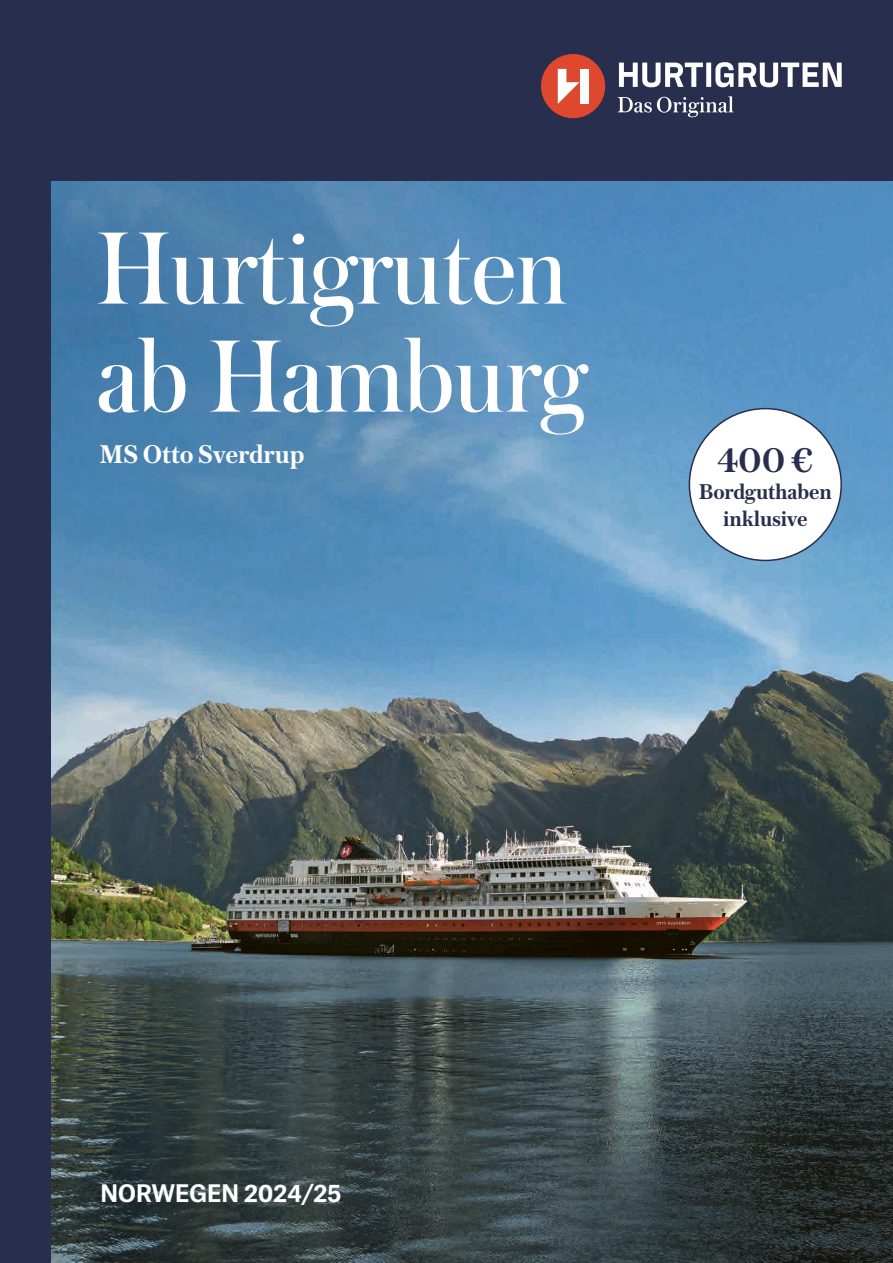
<style>
.page{position:relative;width:893px;height:1263px;background:#282e4d}
.page>*{position:absolute;margin:0;border:0;box-sizing:border-box;transform-origin:0 0}
.t1{font:108px/108px "Austin";color:#fff}
.t2{font:600 36px "Austin Text";color:#282e4d}
.t3{font:600 27px "Austin Text";color:#fff}
.t4{font:700 23.1px "Atlas Grotesk";letter-spacing:-.01em;color:#fff}
.t5{font:600 22.5px/27px "Austin Text";letter-spacing:-.01em;color:#282e4d;text-align:center}
</style>
<div class="page">
<img style="left:51px;top:182px;width:842px;height:1081px">
<div style="left:689px;top:409px;width:152px;height:151px;background:#fff;border-radius:50%"></div>
<div style="left:541px;top:54px;width:64px;height:64px;background:#de482e;border-radius:50%"></div>
<div style="left:580px;top:69px;width:8px;height:34px;background:#fff"></div>
<svg style="left:558px;top:69px;width:21px;height:35px"></svg>
<svg style="left:619px;top:62px;width:223px;height:25px"></svg>
<svg style="left:618px;top:96px;width:115px;height:21px"></svg>
<h1 class="t1" style="left:97px;top:211px;width:491px">Hurtigruten ab Hamburg</h1>
<p class="t3" style="left:99px;top:435px;width:207px">MS Otto Sverdrup</p>
<h2 class="t2" style="left:717px;top:434px;width:97px">400 €</h2>
<p class="t5" style="left:699px;top:477px;width:134px">Bordguthaben inklusive</p>
<p class="t4" style="left:100px;top:1174px;width:243px">NORWEGEN 2024/25</p>
</div>
